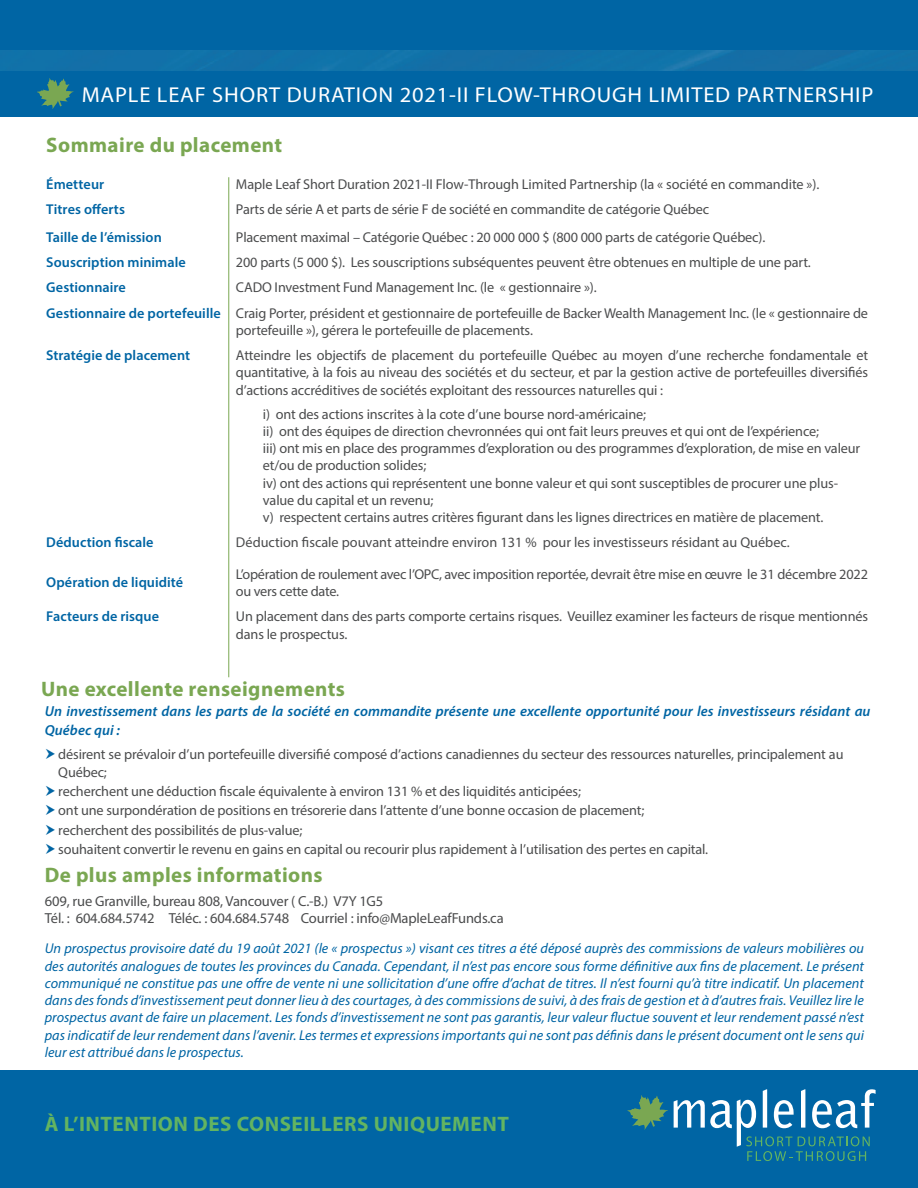
<style>
.page{position:relative;width:918px;height:1188px;background:#fff}
.page>*{position:absolute;margin:0;border:0;box-sizing:border-box;transform-origin:0 0}
.Bio-headline{font:21.6px "Myriad Pro";letter-spacing:.035em;color:#fff;scale:1.04 1}
.Paragraph{font:700 21px "Myriad Pro";letter-spacing:.02em;color:#7aa752}
.Paragraph-2{font:700 21px "Myriad Pro";letter-spacing:.025em;color:#63b461}
.Green_Sub_Headings{font:700 21px "Myriad Pro";letter-spacing:.02em;color:#7aa752}
.Paragraph-3{font:italic 600 14.55px/19.5px "Myriad Pro";letter-spacing:.005em;color:#0065a4}
.Paragraph-4{font:14.55px/17.2px "Myriad Pro";letter-spacing:-.01em;color:#4b4c4d}
.Offering_Details_-_R{font:14.25px/17.2px "Myriad Pro";letter-spacing:-.01em;color:#4b4c4d}
.t1{font:italic 14.25px/17.2px "Myriad Pro";color:#0065a4;text-align:justify}
.Body_-_Meta_Plus{font:600 14.25px "Myriad Pro";letter-spacing:.005em;color:#0065a4}
</style>
<div class="page">
<div style="left:0;top:1070px;width:918px;height:118px;background:#0065a4"></div>
<svg style="left:627px;top:1089px;width:249px;height:72px"></svg>
<hr style="left:229px;top:177px;width:1px;height:500px;background:#7aa752">
<div style="left:0;top:0;width:918px;height:117px;background:#0065a4"></div>
<div style="left:0;top:51px;width:918px;height:20px;background:#1270a8"></div>
<svg style="left:37px;top:78px;width:37px;height:31px"></svg>
<p class="Bio-headline" style="left:82px;top:81px;width:763px">MAPLE LEAF SHORT DURATION 2021-II FLOW-THROUGH LIMITED PARTNERSHIP</p>
<p class="Green_Sub_Headings" style="left:46px;top:131px;width:237px">Sommaire du placement</p>
<p class="Body_-_Meta_Plus" style="left:46px;top:175px;width:60px">Émetteur</p>
<p class="Offering_Details_-_R" style="left:236px;top:175px;width:585px">Maple Leaf Short Duration 2021-II Flow-Through Limited Partnership (la « société en commandite »).</p>
<p class="Body_-_Meta_Plus" style="left:46px;top:200px;width:80px">Titres offerts</p>
<p class="Offering_Details_-_R" style="left:236px;top:200px;width:475px">Parts de série A et parts de série F de société en commandite de catégorie Québec</p>
<p class="Body_-_Meta_Plus" style="left:46px;top:228px;width:117px">Taille de l’émission</p>
<p class="Offering_Details_-_R" style="left:236px;top:228px;width:531px">Placement maximal – Catégorie Québec : 20 000 000 $ (800 000 parts de catégorie Québec).</p>
<p class="Body_-_Meta_Plus" style="left:46px;top:253px;width:141px">Souscription minimale</p>
<p class="Offering_Details_-_R" style="left:236px;top:253px;width:576px">200 parts (5 000 $). Les souscriptions subséquentes peuvent être obtenues en multiple de une part.</p>
<p class="Body_-_Meta_Plus" style="left:46px;top:278px;width:81px">Gestionnaire</p>
<p class="Offering_Details_-_R" style="left:236px;top:279px;width:362px">CADO Investment Fund Management Inc. (le « gestionnaire »).</p>
<p class="Body_-_Meta_Plus" style="left:46px;top:304px;width:176px">Gestionnaire de portefeuille</p>
<p class="Offering_Details_-_R" style="left:236px;top:304px;width:634px">Craig Porter, président et gestionnaire de portefeuille de Backer Wealth Management Inc. (le « gestionnaire de portefeuille »), gérera le portefeuille de placements.</p>
<p class="Body_-_Meta_Plus" style="left:46px;top:346px;width:145px">Stratégie de placement</p>
<p class="Offering_Details_-_R" style="left:236px;top:346px;width:634px;text-align:justify">Atteindre les objectifs de placement du portefeuille Québec au moyen d’une recherche fondamentale et quantitative, à la fois au niveau des sociétés et du secteur, et par la gestion active de portefeuilles diversifiés d’actions accréditives de sociétés exploitant des ressources naturelles qui :</p>
<p class="Offering_Details_-_R" style="left:263px;top:405px;width:385px">i) ont des actions inscrites à la cote d’une bourse nord-américaine;</p>
<p class="Offering_Details_-_R" style="left:263px;top:422px;width:558px">ii) ont des équipes de direction chevronnées qui ont fait leurs preuves et qui ont de l’expérience;</p>
<p class="Offering_Details_-_R" style="left:263px;top:439px;width:599px">iii) ont mis en place des programmes d’exploration ou des programmes d’exploration, de mise en valeur et/ou de production solides;<br>iv) ont des actions qui représentent une bonne valeur et qui sont susceptibles de procurer une plus&shy;value du capital et un revenu;</p>
<p class="Offering_Details_-_R" style="left:263px;top:508px;width:562px">v) respectent certains autres critères figurant dans les lignes directrices en matière de placement.</p>
<p class="Body_-_Meta_Plus" style="left:46px;top:533px;width:109px">Déduction fiscale</p>
<p class="Offering_Details_-_R" style="left:236px;top:534px;width:555px">Déduction fiscale pouvant atteindre environ 131 % pour les investisseurs résidant au Québec.</p>
<p class="Body_-_Meta_Plus" style="left:46px;top:573px;width:138px">Opération de liquidité</p>
<p class="Offering_Details_-_R" style="left:236px;top:565px;width:634px">L’opération de roulement avec l’OPC, avec imposition reportée, devrait être mise en œuvre le 31 décembre 2022 ou vers cette date.</p>
<p class="Body_-_Meta_Plus" style="left:46px;top:608px;width:114px">Facteurs de risque</p>
<p class="Offering_Details_-_R" style="left:236px;top:608px;width:634px">Un placement dans des parts comporte certains risques. Veuillez examiner les facteurs de risque mentionnés dans le prospectus.</p>
<p class="Paragraph" style="left:41px;top:675px;width:306px">Une excellente renseignements</p>
<p class="Paragraph-3" style="left:45px;top:701px;width:827px">Un investissement dans les parts de la société en commandite présente une excellente opportunité pour les investisseurs résidant au<br>Québec qui :</p>
<p class="Offering_Details_-_R" style="left:58px;top:746px;width:787px">désirent se prévaloir d’un portefeuille diversifié composé d’actions canadiennes du secteur des ressources naturelles, principalement au<br>Québec;</p>
<p class="Offering_Details_-_R" style="left:58px;top:782px;width:524px">recherchent une déduction fiscale équivalente à environ 131 % et des liquidités anticipées;</p>
<p class="Offering_Details_-_R" style="left:58px;top:802px;width:588px">ont une surpondération de positions en trésorerie dans l’attente d’une bonne occasion de placement;</p>
<p class="Offering_Details_-_R" style="left:58px;top:821px;width:246px">recherchent des possibilités de plus-value;</p>
<p class="Offering_Details_-_R" style="left:58px;top:841px;width:651px">souhaitent convertir le revenu en gains en capital ou recourir plus rapidement à l’utilisation des pertes en capital.</p>
<p class="Paragraph" style="left:45px;top:862px;width:279px">De plus amples informations</p>
<p class="Paragraph-4" style="left:45px;top:892px;width:460px">609, rue Granville, bureau 808, Vancouver ( C.-B.) V7Y 1G5<br>Tél. : 604.684.5742 Téléc. : 604.684.5748 Courriel : info@MapleLeafFunds.ca</p>
<p class="t1" style="left:45px;top:940px;width:821px">Un prospectus provisoire daté du 19 août 2021 (le « prospectus ») visant ces titres a été déposé auprès des commissions de valeurs mobilières ou des autorités analogues de toutes les provinces du Canada. Cependant, il n’est pas encore sous forme définitive aux fins de placement. Le présent communiqué ne constitue pas une offre de vente ni une sollicitation d’une offre d’achat de titres. Il n’est fourni qu’à titre indicatif. Un placement dans des fonds d’investissement peut donner lieu à des courtages, à des commissions de suivi, à des frais de gestion et à d’autres frais. Veuillez lire le prospectus avant de faire un placement. Les fonds d’investissement ne sont pas garantis, leur valeur fluctue souvent et leur rendement passé n’est pas indicatif de leur rendement dans l’avenir. Les termes et expressions importants qui ne sont pas définis dans le présent document ont le sens qui leur est attribué dans le prospectus.</p>
<p class="Paragraph-2" style="left:45px;top:1111px;width:466px">À L’INTENTION DES CONSEILLERS UNIQUEMENT</p>
</div>
